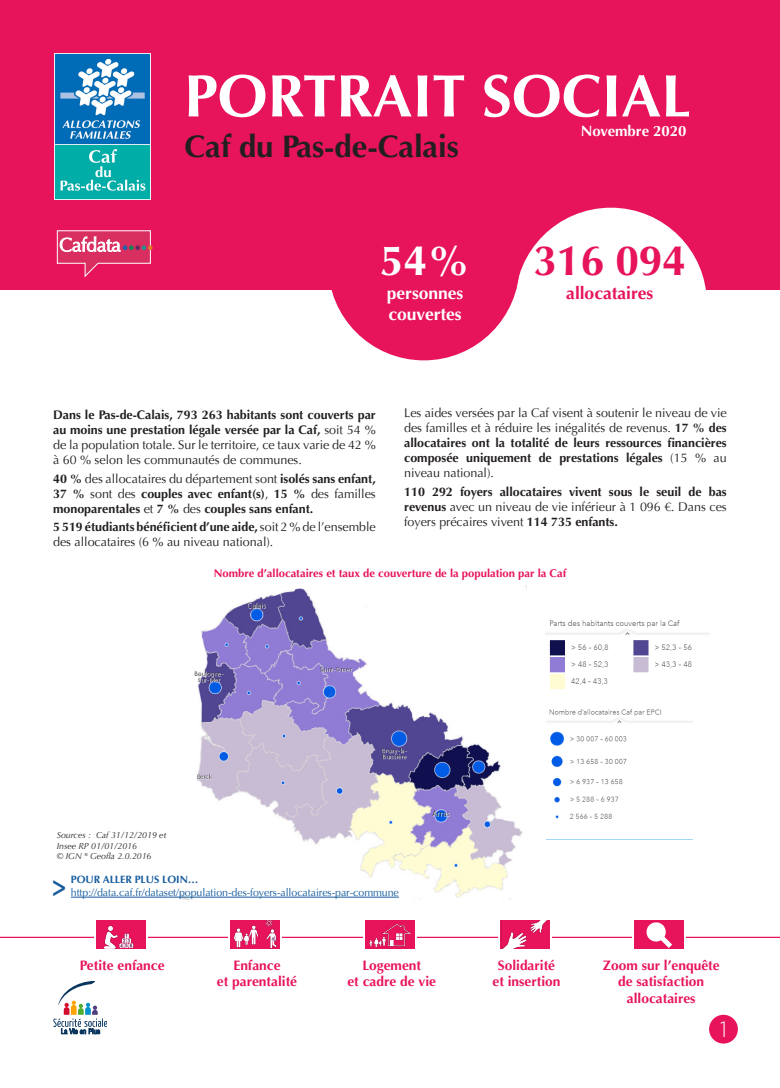
<style>
.page{position:relative;width:780px;height:1088px;background:#fff}
.page>*{position:absolute;margin:0;border:0;box-sizing:border-box;transform-origin:0 0}
.Intro_ZOOM{font:700 60px "Optima";letter-spacing:-.005em;color:#fff}
.Intro_ZOOM-2{font:700 42.5px "Optima";letter-spacing:-.005em;color:#e7135b}
.Intro_ZOOM-3{font:700 42.5px "Optima";color:#fff}
.Intro_ZOOM-4{font:700 31.25px "Optima";letter-spacing:-.005em;color:#231f20}
.Aller_plus_loin{font:700 31px "Optima";color:#175d9e;scale:.75 1}
.t1{font:300 22px "Gotham";color:#fff;scale:.91 1}
.Intro_ZOOM-5{font:700 17.5px/21px "Optima";letter-spacing:-.005em;color:#fff}
.Intro_ZOOM-6{font:700 17.5px "Optima";letter-spacing:-.005em;color:#e7135b}
.Date{font:700 15px "Optima";letter-spacing:-.005em;color:#fff}
.SOMMAIRE{font:700 13.75px/16.5px "Optima";color:#e7135b;text-align:center}
.texte_courant_1_av{font:12.5px/15px "Optima";letter-spacing:-.005em;color:#231f20;text-align:justify}
.texte_courant_1_av-2{font:700 12.5px/15px "Optima";letter-spacing:-.005em;color:#231f20;text-align:justify}
.Titre_dataviz_centre{font:700 11.25px "Optima";color:#e7135b}
.Lien{font:10.62px "Optima";letter-spacing:-.005em;color:#175d9e}
.Aller_plus_loin-2{font:700 10.62px "Optima";letter-spacing:-.005em;color:#175d9e}
.Source_tableau_Carte{font:italic 8.75px/10.5px "Optima";color:#231f20}
.s1{font-weight:700}
.s2{font-weight:400}
</style>
<div class="page">
<img style="left:181px;top:586px;width:345px;height:313px">
<div style="left:0;top:0;width:780px;height:289px;background:#e7135b"></div>
<svg style="left:515px;top:208px;width:191px;height:86px;fill:#fff"></svg>
<div style="left:328px;top:169px;width:191px;height:191px;background:#e7135b;border-radius:50%"></div>
<img style="left:55px;top:53px;width:96px;height:147px">
<svg style="left:57px;top:230px;width:95px;height:48px"></svg>
<hr style="left:0;top:937px;width:780px;height:1px;background:#e7135b">
<svg style="left:53px;top:981px;width:54px;height:53px"></svg>
<svg style="left:94px;top:920px;width:53px;height:29px"></svg>
<div style="left:96px;top:920px;width:49px;height:29px;background:#e7135b"></div>
<img style="left:103px;top:925px;width:31px;height:24px">
<div style="left:229px;top:919px;width:53px;height:31px;background:#fff"></div>
<div style="left:230px;top:920px;width:50px;height:29px;background:#e7135b"></div>
<img style="left:233px;top:921px;width:44px;height:28px">
<svg style="left:363px;top:920px;width:53px;height:29px"></svg>
<div style="left:365px;top:920px;width:49px;height:29px;background:#e7135b"></div>
<img style="left:369px;top:924px;width:42px;height:23px">
<svg style="left:498px;top:920px;width:53px;height:29px"></svg>
<div style="left:500px;top:920px;width:49px;height:29px;background:#e7135b"></div>
<img style="left:501px;top:921px;width:46px;height:28px">
<div style="left:633px;top:919px;width:53px;height:31px;background:#fff"></div>
<div style="left:634px;top:920px;width:50px;height:29px;background:#e7135b"></div>
<svg style="left:646px;top:922px;width:26px;height:26px"></svg>
<div style="left:709px;top:1015px;width:28px;height:28px;background:#e7135b;border-radius:50%"></div>
<hr style="left:71px;top:897px;width:328px;height:1px;background:#175d9e">
<img style="left:546px;top:620px;width:163px;height:69px">
<img style="left:547px;top:709px;width:145px;height:131px">
<p class="Intro_ZOOM" style="left:184px;top:61px;width:508px">PORTRAIT SOCIAL</p>
<p class="Intro_ZOOM-4" style="left:184px;top:129px;width:276px">Caf du Pas-de-Calais</p>
<p class="Date" style="left:580px;top:122px;width:107px">Novembre 2020</p>
<p class="Intro_ZOOM-3" style="left:380px;top:236px;width:91px">54%</p>
<p class="Intro_ZOOM-5" style="left:387px;top:283px;width:78px">personnes couvertes</p>
<p class="Intro_ZOOM-2" style="left:533px;top:236px;width:154px">316 094</p>
<p class="Intro_ZOOM-6" style="left:566px;top:283px;width:88px">allocataires</p>
<p class="texte_courant_1_av" style="left:53px;top:407px;width:324px"><span class="s1">Dans le Pas-de-Calais, 793 263 habitants sont couverts par au moins une prestation légale versée par la Caf,</span> soit 54 % de la population totale. Sur le territoire, ce taux varie de 42 % à 60 % selon les communautés de communes.</p>
<p class="texte_courant_1_av-2" style="left:53px;top:471px;width:324px">40 % <span class="s2">des allocataires du département sont</span> isolés sans enfant, 37 % <span class="s2">sont des</span> couples avec enfant(s)<span class="s2">,</span> 15 % <span class="s2">des familles </span>monoparentales <span class="s2">et</span> 7 % <span class="s2">des</span> couples sans enfant.</p>
<p class="texte_courant_1_av" style="left:53px;top:520px;width:324px"><span class="s1">5 519 étudiants bénéficient d’une aide,</span> soit 2 % de l’ensemble des allocataires (6 % au niveau national).</p>
<p class="texte_courant_1_av" style="left:404px;top:405px;width:324px">Les aides versées par la Caf visent à soutenir le niveau de vie des familles et à réduire les inégalités de revenus. <span class="s1">17 % des allocataires ont la totalité de leurs ressources financières composée uniquement de prestations légales</span> (15 % au niveau national).</p>
<p class="texte_courant_1_av-2" style="left:404px;top:484px;width:324px">110 292 foyers allocataires vivent sous le seuil de bas revenus <span class="s2">avec un niveau de vie inférieur à 1 096 €. Dans ces foyers précaires vivent</span> 114 735 enfants.</p>
<p class="Titre_dataviz_centre" style="left:214px;top:567px;width:354px">Nombre d’allocataires et taux de couverture de la population par la Caf</p>
<p class="Source_tableau_Carte" style="left:57px;top:830px;width:111px">Sources : Caf 31/12/2019 et<br>Insee RP 01/01/2016</p>
<p class="Source_tableau_Carte" style="left:57px;top:851px;width:96px">© IGN ® Geofla 2.0.2016</p>
<p class="Aller_plus_loin-2" style="left:71px;top:873px;width:129px">POUR ALLER PLUS LOIN…</p>
<p class="Lien" style="left:71px;top:886px;width:329px">http://data.caf.fr/dataset/population-des-foyers-allocataires-par-commune</p>
<p class="Aller_plus_loin" style="left:52px;top:867px;width:20px">&gt;</p>
<p class="SOMMAIRE" style="left:80px;top:957px;width:86px">Petite enfance</p>
<p class="SOMMAIRE" style="left:217px;top:957px;width:82px">Enfance<br>et parentalité</p>
<p class="SOMMAIRE" style="left:347px;top:957px;width:90px">Logement<br>et cadre de vie</p>
<p class="SOMMAIRE" style="left:602px;top:957px;width:118px">Zoom sur l’enquête de satisfaction allocataires</p>
<p class="SOMMAIRE" style="left:492px;top:957px;width:70px">Solidarité et insertion</p>
<p class="t1" style="left:720px;top:1015px;width:9px">1</p>
</div>
